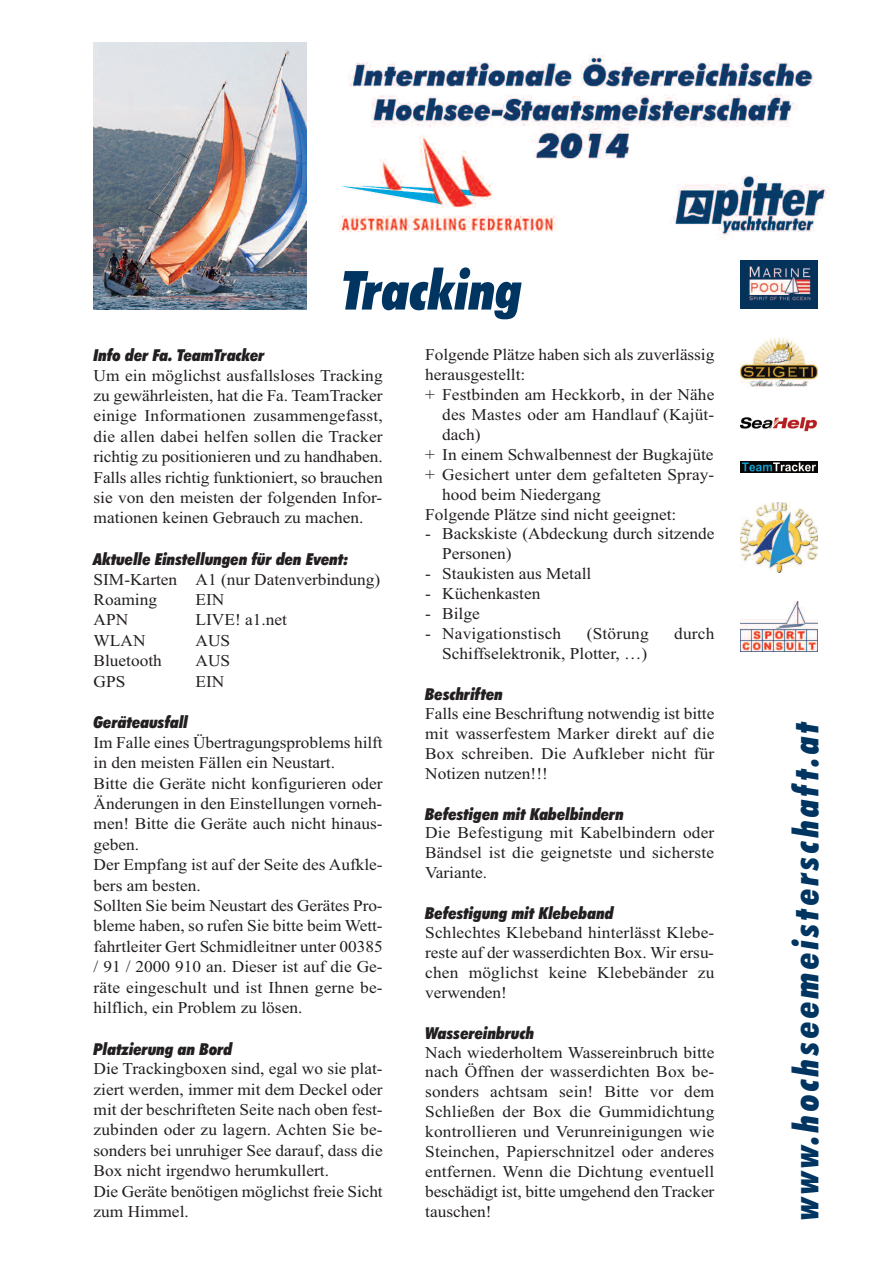
<style>
.page{position:relative;width:893px;height:1263px;background:#fff}
.page>*{position:absolute;margin:0;border:0;box-sizing:border-box;transform-origin:0 0}
.t1{font:italic 900 condensed 54px "Futura BT";color:#003562}
.t2{font:italic 900 condensed 34.5px "Futura BT";letter-spacing:.1em;color:#003562}
.t3{font:16.5px/20.4px "Times New Roman";color:#231f20;text-align:justify;scale:1.05 1}
.t4{font:italic 900 condensed 16.5px "Futura BT";color:#231f20;scale:1.05 1}
</style>
<div class="page">
<img style="left:339px;top:55px;width:491px;height:184px">
<img style="left:94px;top:43px;width:212px;height:266px">
<img style="left:741px;top:260px;width:76px;height:49px">
<img style="left:741px;top:337px;width:76px;height:49px">
<img style="left:741px;top:417px;width:76px;height:14px">
<svg style="left:771px;top:502px;width:20px;height:71px"></svg>
<img style="left:741px;top:503px;width:76px;height:69px">
<img style="left:741px;top:601px;width:76px;height:50px">
<img style="left:741px;top:461px;width:76px;height:12px">
<h1 class="t1" style="left:341px;top:259px;width:183px">Tracking</h1>
<p class="t4" style="left:94px;top:346px;width:164px">Info der Fa. TeamTracker</p>
<p class="t3" style="left:94px;top:365px;width:277px">Um ein möglichst ausfallsloses Tracking zu gewährleisten, hat die Fa. TeamTracker einige Informationen zusammengefasst, die allen dabei helfen sollen die Tracker richtig zu positionieren und zu handhaben.<br>Falls alles richtig funktioniert, so brauchen sie von den meisten der folgenden Infor&shy;mationen keinen Gebrauch zu machen.</p>
<p class="t4" style="left:94px;top:550px;width:244px">Aktuelle Einstellungen für den Event:</p>
<p class="t3" style="left:94px;top:569px;width:275px">SIM-Karten A1 (nur Datenverbindung)<br>Roaming</p>
<p class="t3" style="left:196px;top:589px;width:29px">EIN</p>
<p class="t3" style="left:94px;top:609px;width:35px">APN</p>
<p class="t3" style="left:196px;top:609px;width:89px">LIVE! a1.net</p>
<p class="t3" style="left:94px;top:630px;width:51px">WLAN</p>
<p class="t3" style="left:196px;top:630px;width:35px">AUS</p>
<p class="t3" style="left:94px;top:650px;width:67px">Bluetooth</p>
<p class="t3" style="left:196px;top:650px;width:35px">AUS</p>
<p class="t3" style="left:94px;top:671px;width:32px">GPS</p>
<p class="t3" style="left:196px;top:671px;width:29px">EIN</p>
<p class="t4" style="left:94px;top:713px;width:92px">Geräteausfall</p>
<p class="t3" style="left:94px;top:732px;width:277px;text-align:left">Im Falle eines Übertragungsproblems hilft in den meisten Fällen ein Neustart.<br>Bitte die Geräte nicht konfigurieren oder Änderungen in den Einstellungen vorneh&shy;men! Bitte die Geräte auch nicht hinaus&shy;geben.<br>Der Empfang ist auf der Seite des Aufkle&shy;bers am besten.<br>Sollten Sie beim Neustart des Gerätes Pro&shy;bleme haben, so rufen Sie bitte beim Wett&shy;fahrtleiter Gert Schmidleitner unter 00385 / 91 / 2000 910 an. Dieser ist auf die Ge&shy;räte eingeschult und ist Ihnen gerne be&shy;hilflich, ein Problem zu lösen.</p>
<p class="t4" style="left:94px;top:1039px;width:134px">Platzierung an Bord</p>
<p class="t3" style="left:94px;top:1058px;width:277px;text-align:left">Die Trackingboxen sind, egal wo sie plat&shy;ziert werden, immer mit dem Deckel oder mit der beschrifteten Seite nach oben fest&shy;zubinden oder zu lagern. Achten Sie be&shy;sonders bei unruhiger See darauf, dass die Box nicht irgendwo herumkullert.<br>Die Geräte benötigen möglichst freie Sicht zum Himmel.</p>
<p class="t3" style="left:425px;top:344px;width:277px">Folgende Plätze haben sich als zuverlässig</p>
<p class="t3" style="left:425px;top:364px;width:97px">herausgestellt:</p>
<p class="t3" style="left:425px;top:384px;width:277px">+ Festbinden am Heckkorb, in der Nähe</p>
<p class="t3" style="left:442px;top:404px;width:261px">des Mastes oder am Handlauf (Kajüt-</p>
<p class="t3" style="left:442px;top:424px;width:38px">dach)</p>
<p class="t3" style="left:425px;top:444px;width:276px">+ In einem Schwalbennest der Bugkajüte</p>
<p class="t3" style="left:425px;top:464px;width:277px">+ Gesichert unter dem gefalteten Spray-</p>
<p class="t3" style="left:442px;top:484px;width:152px">hood beim Niedergang</p>
<p class="t3" style="left:425px;top:504px;width:241px">Folgende Plätze sind nicht geeignet:</p>
<p class="t3" style="left:442px;top:524px;width:261px;line-height:20px;text-indent:-17px">- Backskiste (Abdeckung durch sitzende<br>Personen)</p>
<p class="t3" style="left:425px;top:563px;width:160px">- Staukisten aus Metall</p>
<p class="t3" style="left:425px;top:583px;width:111px">- Küchenkasten</p>
<p class="t3" style="left:425px;top:603px;width:53px">- Bilge</p>
<p class="t3" style="left:425px;top:623px;width:131px">- Navigationstisch</p>
<p class="t3" style="left:587px;top:623px;width:60px">(Störung</p>
<p class="t3" style="left:674px;top:623px;width:40px">durch</p>
<p class="t3" style="left:442px;top:643px;width:197px">Schiffselektronik, Plotter, …)</p>
<p class="t4" style="left:425px;top:685px;width:76px">Beschriften</p>
<p class="t3" style="left:425px;top:703px;width:277px;line-height:20px">Falls eine Beschriftung notwendig ist bitte mit wasserfestem Marker direkt auf die Box schreiben. Die Aufkleber nicht für Notizen nutzen!!!</p>
<p class="t4" style="left:425px;top:804px;width:191px">Befestigen mit Kabelbindern</p>
<p class="t3" style="left:425px;top:823px;width:277px;line-height:20px">Die Befestigung mit Kabelbindern oder Bändsel ist die geignetste und sicherste Variante.</p>
<p class="t4" style="left:425px;top:904px;width:181px">Befestigung mit Klebeband</p>
<p class="t3" style="left:425px;top:922px;width:277px;line-height:20px">Schlechtes Klebeband hinterlässt Klebe&shy;reste auf der wasserdichten Box. Wir ersu&shy;chen möglichst keine Klebebänder zu verwenden!</p>
<p class="t4" style="left:425px;top:1023px;width:105px">Wassereinbruch</p>
<p class="t3" style="left:425px;top:1042px;width:277px;line-height:20px">Nach wiederholtem Wassereinbruch bitte nach Öffnen der wasserdichten Box be&shy;sonders achtsam sein! Bitte vor dem Schließen der Box die Gummidichtung kontrollieren und Verunreinigungen wie Steinchen, Papierschnitzel oder anderes entfernen. Wenn die Dichtung eventuell beschädigt ist, bitte umgehend den Tracker tauschen!</p>
<h2 class="t2" style="left:786px;top:1220px;width:500px;rotate:-90deg">www.hochseemeisterschaft.at</h2>
</div>
